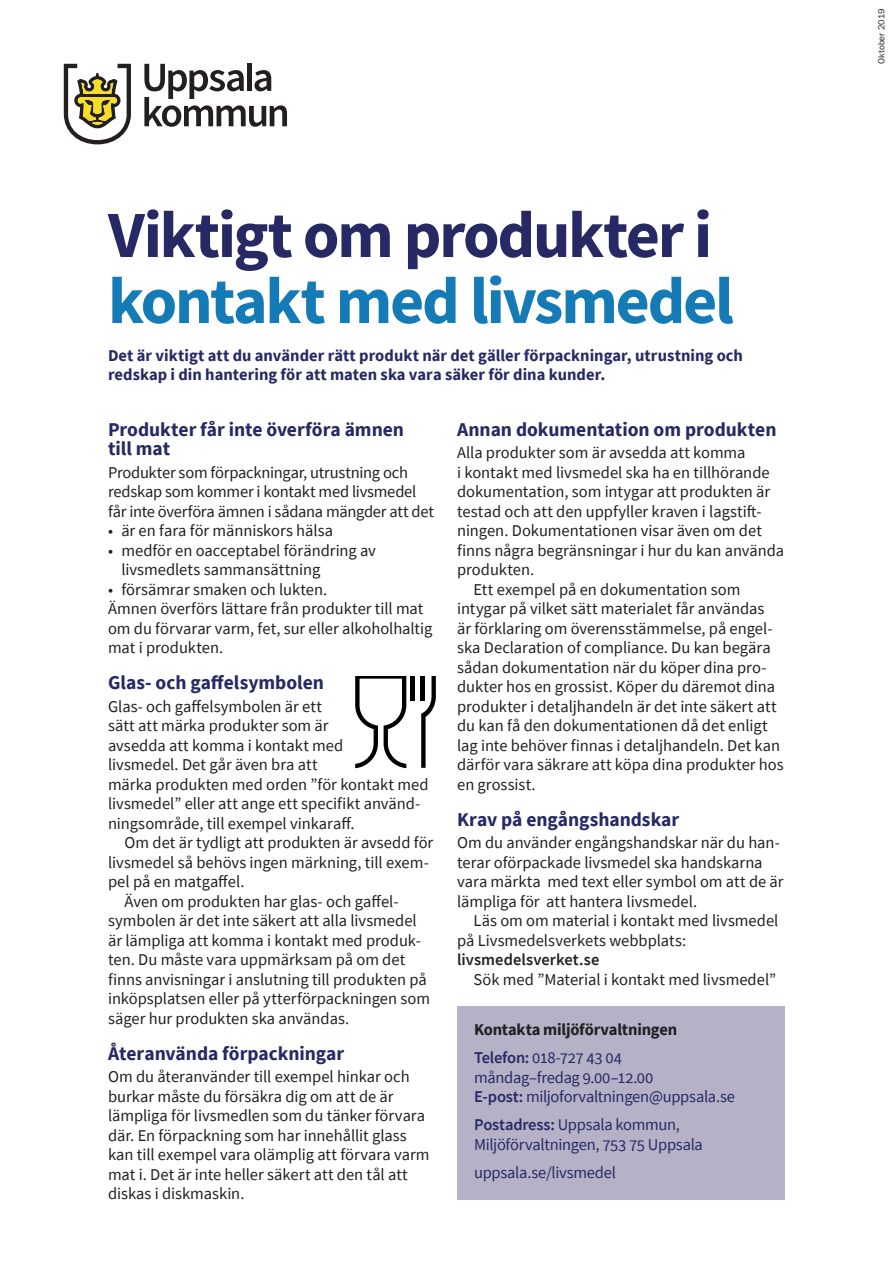
<style>
.page{position:relative;width:893px;height:1263px;background:#fff}
.page>*{position:absolute;margin:0;border:0;box-sizing:border-box;transform-origin:0 0}
.Förstasida_stor_44_b{font:700 66px/66px "Source Sans Pro";letter-spacing:-.035em;color:#272964}
.Mellanrubrik_13_bold{font:700 19.5px/19.5px "Source Sans Pro";color:#272964}
.Brödtext_11_13{font:16.5px/19.5px "Source Sans Pro";color:#231f20}
.Brödtext_indrag{font:16.5px/19.5px "Source Sans Pro";color:#231f20}
.Faktaruta_bröd{font:16.5px/19.5px "Source Sans Pro";letter-spacing:-.02em;color:#272964}
.Ingress{font:700 16.5px/19.5px "Source Sans Pro";letter-spacing:.005em;color:#272964}
.Faktaruta_rubrik{font:700 16.5px "Source Sans Pro";letter-spacing:-.015em;color:#231f20}
.t1{font:9px "ITC Franklin Gothic Std";color:#231f20}
.s1{color:#157bb7}
.s2{font-weight:600}
</style>
<div class="page">
<svg style="left:144px;top:64px;width:143px;height:63px"></svg>
<div style="left:247px;top:64px;width:5px;height:27px;background:#231f20"></div>
<svg style="left:64px;top:64px;width:67px;height:80px"></svg>
<svg style="left:355px;top:676px;width:51px;height:92px"></svg>
<svg style="left:421px;top:676px;width:15px;height:92px"></svg>
<div style="left:420px;top:676px;width:5px;height:25px;background:#000001"></div>
<hr style="left:410px;top:676px;width:4px;height:25px;background:#000001">
<div style="left:457px;top:1006px;width:328px;height:193px;background:#b5b1c7"></div>
<p class="Förstasida_stor_44_b" style="left:108px;top:201px;width:627px">Viktigt om produkter i <span class="s1">kontakt med livsmedel</span></p>
<p class="Ingress" style="left:108px;top:345px;width:636px">Det är viktigt att du använder rätt produkt när det gäller förpackningar, utrustning och redskap i din hantering för att maten ska vara säker för dina kunder.</p>
<p class="Mellanrubrik_13_bold" style="left:108px;top:419px;width:297px">Produkter får inte överföra ämnen till mat</p>
<p class="Brödtext_11_13" style="left:108px;top:462px;width:327px">Produkter som förpackningar, utrustning och redskap som kommer i kontakt med livsmedel får inte överföra ämnen i sådana mängder att det</p>
<p class="Brödtext_11_13" style="left:108px;top:521px;width:227px">• är en fara för människors hälsa</p>
<p class="Brödtext_11_13" style="left:121px;top:540px;width:256px;text-indent:-13px">• medför en oacceptabel förändring av livsmedlets sammansättning</p>
<p class="Brödtext_11_13" style="left:108px;top:579px;width:221px">• försämrar smaken och lukten.</p>
<p class="Brödtext_11_13" style="left:108px;top:599px;width:326px">Ämnen överförs lättare från produkter till mat om du förvarar varm, fet, sur eller alkoholhaltig mat i produkten.</p>
<p class="Mellanrubrik_13_bold" style="left:108px;top:673px;width:217px">Glas- och gaffelsymbolen</p>
<p class="Brödtext_11_13" style="left:108px;top:696px;width:322px">Glas- och gaffelsymbolen är ett<br>sätt att märka produkter som är<br>avsedda att komma i kontakt med<br>livsmedel. Det går även bra att<br>märka produkten med orden ”för kontakt med livsmedel” eller att ange ett specifikt använd&shy;ningsområde, till exempel vinkaraff.</p>
<p class="Brödtext_indrag" style="left:108px;top:833px;width:327px;text-indent:16px">Om det är tydligt att produkten är avsedd för livsmedel så behövs ingen märkning, till exem&shy;pel på en matgaffel.</p>
<p class="Brödtext_indrag" style="left:108px;top:891px;width:324px;text-indent:16px">Även om produkten har glas- och gaffel&shy;symbolen är det inte säkert att alla livsmedel är lämpliga att komma i kontakt med produk&shy;ten. Du måste vara uppmärksam på om det finns anvisningar i anslutning till produkten på inköpsplatsen eller på ytterförpackningen som säger hur produkten ska användas.</p>
<p class="Mellanrubrik_13_bold" style="left:108px;top:1043px;width:238px">Återanvända förpackningar</p>
<p class="Brödtext_11_13" style="left:108px;top:1067px;width:323px">Om du återanvänder till exempel hinkar och burkar måste du försäkra dig om att de är lämpliga för livsmedlen som du tänker förvara där. En förpackning som har innehållit glass kan till exempel vara olämplig att förvara varm mat i. Det är inte heller säkert att den tål att diskas i diskmaskin.</p>
<p class="Mellanrubrik_13_bold" style="left:457px;top:419px;width:321px">Annan dokumentation om produkten</p>
<p class="Brödtext_11_13" style="left:457px;top:443px;width:329px">Alla produkter som är avsedda att komma<br>i kontakt med livsmedel ska ha en tillhörande dokumentation, som intygar att produkten är testad och att den uppfyller kraven i lagstift&shy;ningen. Dokumentationen visar även om det finns några begränsningar i hur du kan använda produkten.</p>
<p class="Brödtext_indrag" style="left:457px;top:579px;width:328px;text-indent:16px">Ett exempel på en dokumentation som intygar på vilket sätt materialet får användas<br>är förklaring om överensstämmelse, på engel&shy;ska Declaration of compliance. Du kan begära sådan dokumentation när du köper dina pro&shy;dukter hos en grossist. Köper du däremot dina produkter i detaljhandeln är det inte säkert att du kan få den dokumentationen då det enligt lag inte behöver finnas i detaljhandeln. Det kan därför vara säkrare att köpa dina produkter hos en grossist.</p>
<p class="Mellanrubrik_13_bold" style="left:457px;top:809px;width:224px">Krav på engångshandskar</p>
<p class="Brödtext_11_13" style="left:457px;top:833px;width:328px">Om du använder engångshandskar när du han&shy;terar oförpackade livsmedel ska handskarna vara märkta med text eller symbol om att de är lämpliga för att hantera livsmedel.</p>
<p class="Brödtext_indrag" style="left:457px;top:911px;width:323px;text-indent:16px">Läs om om material i kontakt med livsmedel på Livsmedelsverkets webbplats: <span class="s2">livsmedelsverket.se</span></p>
<p class="Brödtext_indrag" style="left:474px;top:969px;width:304px">Sök med ”Material i kontakt med livsmedel”</p>
<p class="Faktaruta_rubrik" style="left:474px;top:1019px;width:205px">Kontakta miljöförvaltningen</p>
<p class="Faktaruta_bröd" style="left:474px;top:1048px;width:262px"><span class="s2">Telefon:</span> 018-727 43 04<br>måndag–fredag 9.00–12.00<br><span class="s2">E-post:</span> miljoforvaltningen@uppsala.se</p>
<p class="Faktaruta_bröd" style="left:474px;top:1115px;width:230px"><span class="s2">Postadress:</span> Uppsala kommun,<br>Miljöförvaltningen, 753 75 Uppsala</p>
<p class="Faktaruta_bröd" style="left:474px;top:1162px;width:143px">uppsala.se/livsmedel</p>
<p class="t1" style="left:876px;top:64px;width:57px;rotate:-90deg">Oktober 2019</p>
</div>
